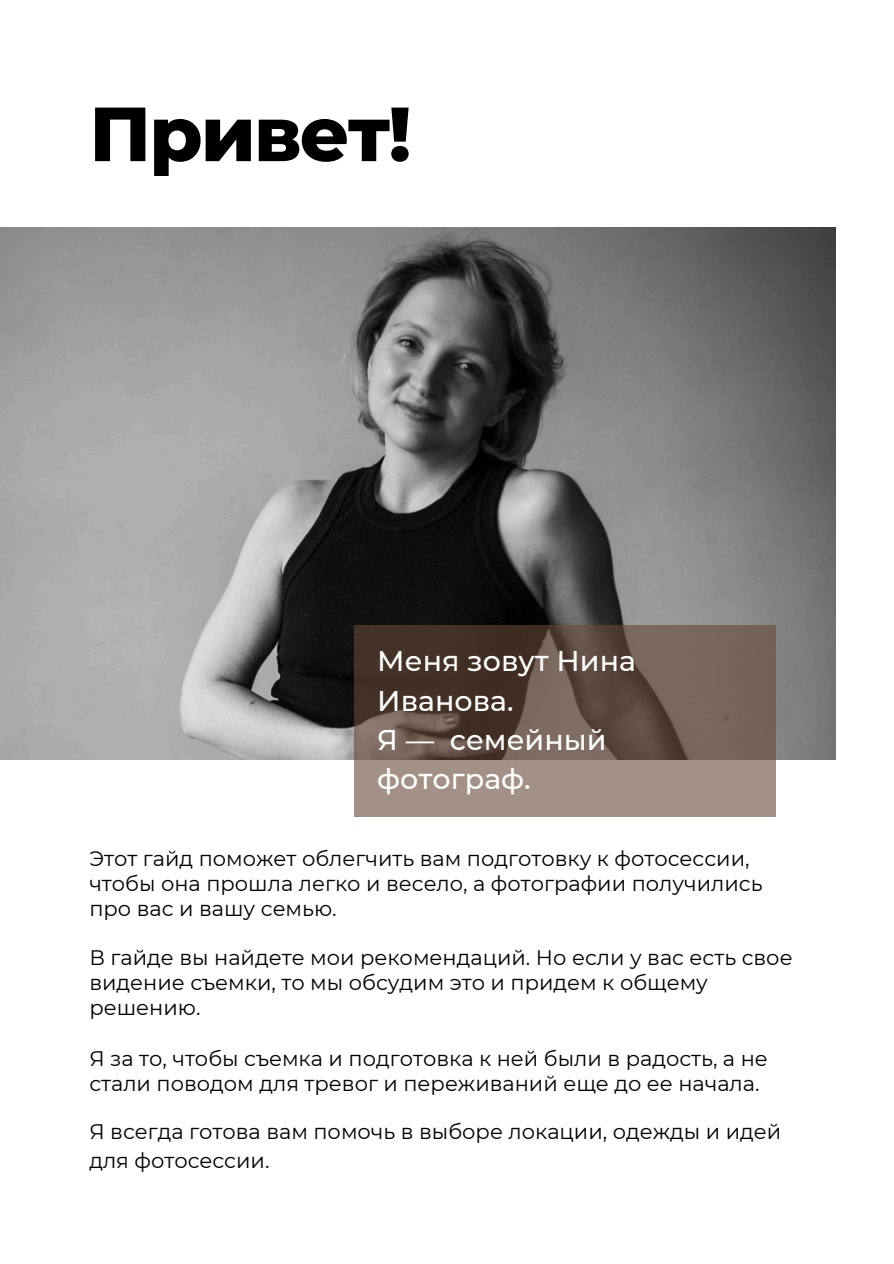
<style>
.page{position:relative;width:894px;height:1264px;background:#fff}
.page>*{position:absolute;margin:0;border:0;box-sizing:border-box;transform-origin:0 0}
.t1{font:800 76.5px "Montserrat";letter-spacing:-.025em;color:#000}
.t2{font:500 28.5px/39.3px "Montserrat";color:#fff}
.t3{font:21px/24.8px "Montserrat";color:#000}
</style>
<div class="page">
<img style="left:0;top:227px;width:835px;height:532px">
<svg style="left:354px;top:625px;width:421px;height:191px;background:#746156"></svg>
<p class="t1" style="left:89px;top:87px;width:323px">Привет!</p>
<p class="t2" style="left:377px;top:641px;width:260px">Меня зовут Нина<br>Иванова.<br>Я — семейный фотограф.</p>
<h1 class="t3" style="left:89px;top:846px;width:674px">Этот гайд поможет облегчить вам подготовку к фотосессии, чтобы она прошла легко и весело, а фотографии получились про вас и вашу семью.</h1>
<h2 class="t3" style="left:89px;top:945px;width:704px">В гайде вы найдете мои рекомендаций. Но если у вас есть свое видение съемки, то мы обсудим это и придем к общему решению.</h2>
<p class="t3" style="left:89px;top:1046px;width:679px">Я за то, чтобы съемка и подготовка к ней были в радость, а не стали поводом для тревог и переживаний еще до ее начала.</p>
<p class="t3" style="left:89px;top:1116px;width:693px;line-height:29.2px">Я всегда готова вам помочь в выборе локации, одежды и идей для фотосессии.</p>
</div>
